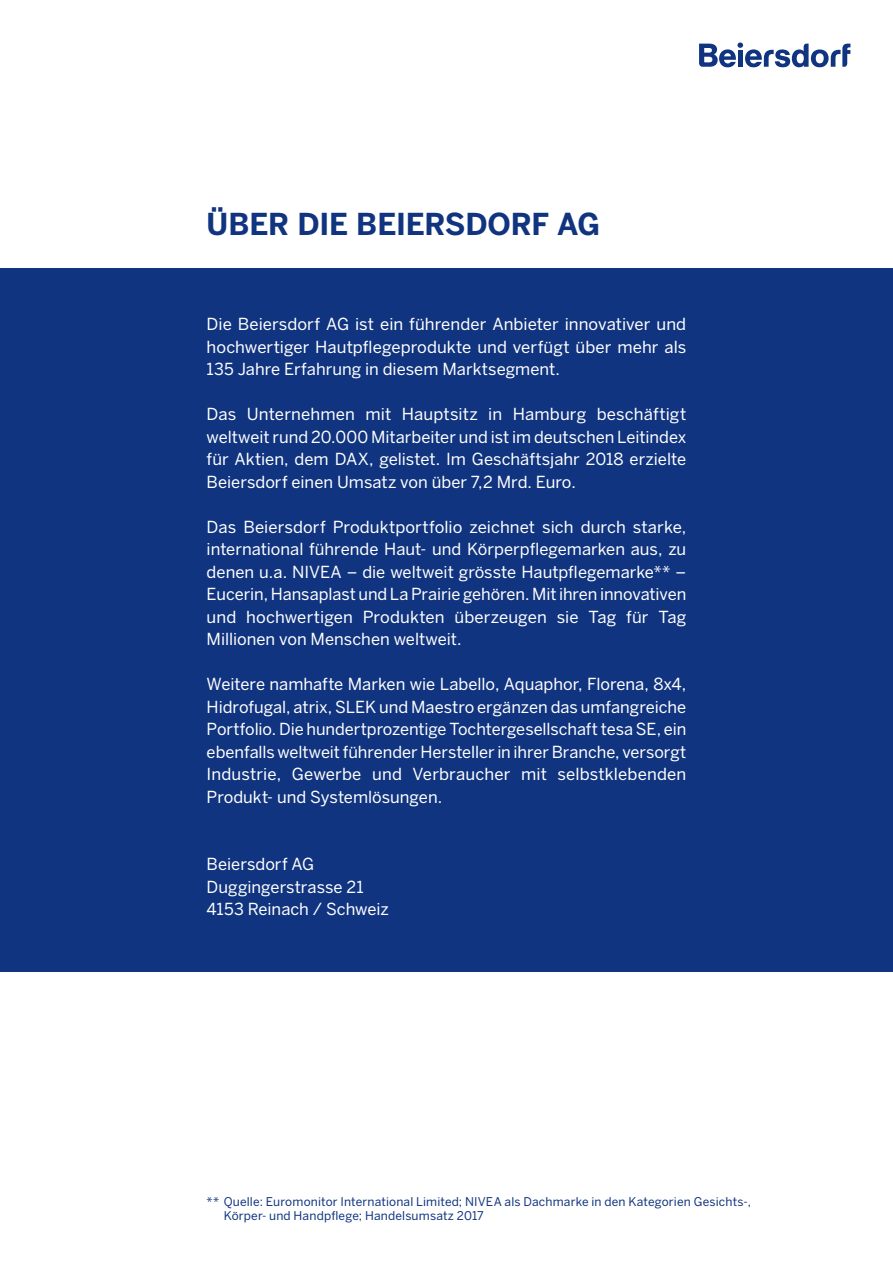
<style>
.page{position:relative;width:893px;height:1263px;background:#fff}
.page>*{position:absolute;margin:0;border:0;box-sizing:border-box;transform-origin:0 0}
.t1{font:700 30px "Benton Sans";letter-spacing:-.01em;color:#10347f}
.t2{font:16.5px/22.5px "Benton Sans";color:#fff;text-align:justify}
.t3{font:12px/14.4px "Benton Sans";letter-spacing:.01em;color:#10347f}
</style>
<div class="page">
<svg style="left:699px;top:43px;width:151px;height:24px"></svg>
<div style="left:0;top:268px;width:893px;height:703px;background:#10347f"></div>
<h1 class="t1" style="left:207px;top:206px;width:395px">ÜBER DIE BEIERSDORF AG</h1>
<p class="t2" style="left:207px;top:313px;width:481px">Die Beiersdorf AG ist ein führender Anbieter innovativer und hochwertiger Hautpflegeprodukte und verfügt über mehr als 135 Jahre Erfahrung in diesem Marktsegment.</p>
<p class="t2" style="left:207px;top:403px;width:481px">Das Unternehmen mit Hauptsitz in Hamburg beschäftigt weltweit rund 20.000 Mitarbeiter und ist im deutschen Leitindex für Aktien, dem DAX, gelistet. Im Geschäftsjahr 2018 erzielte Beiersdorf einen Umsatz von über 7,2 Mrd. Euro.</p>
<p class="t2" style="left:207px;top:515px;width:481px">Das Beiersdorf Produktportfolio zeichnet sich durch starke, international führende Haut- und Körperpflegemarken aus, zu denen u.a. NIVEA – die weltweit grösste Hautpflegemarke** – Eucerin, Hansaplast und La Prairie gehören. Mit ihren innovativen und hochwertigen Produkten überzeugen sie Tag für Tag Millionen von Menschen weltweit.</p>
<p class="t2" style="left:207px;top:673px;width:481px">Weitere namhafte Marken wie Labello, Aquaphor, Florena, 8x4, Hidrofugal, atrix, SLEK und Maestro ergänzen das umfangreiche Portfolio. Die hundertprozentige Tochtergesellschaft tesa SE, ein ebenfalls weltweit führender Hersteller in ihrer Branche, versorgt Industrie, Gewerbe und Verbraucher mit selbstklebenden Produkt- und Systemlösungen.</p>
<p class="t2" style="left:207px;top:853px;width:184px;text-align:left">Beiersdorf AG<br>Duggingerstrasse 21<br>4153 Reinach / Schweiz</p>
<p class="t3" style="left:224px;top:1194px;width:529px;text-indent:-17px">** Quelle: Euromonitor International Limited; NIVEA als Dachmarke in den Kategorien Gesichts-,<br>Körper- und Handpflege; Handelsumsatz 2017</p>
</div>
